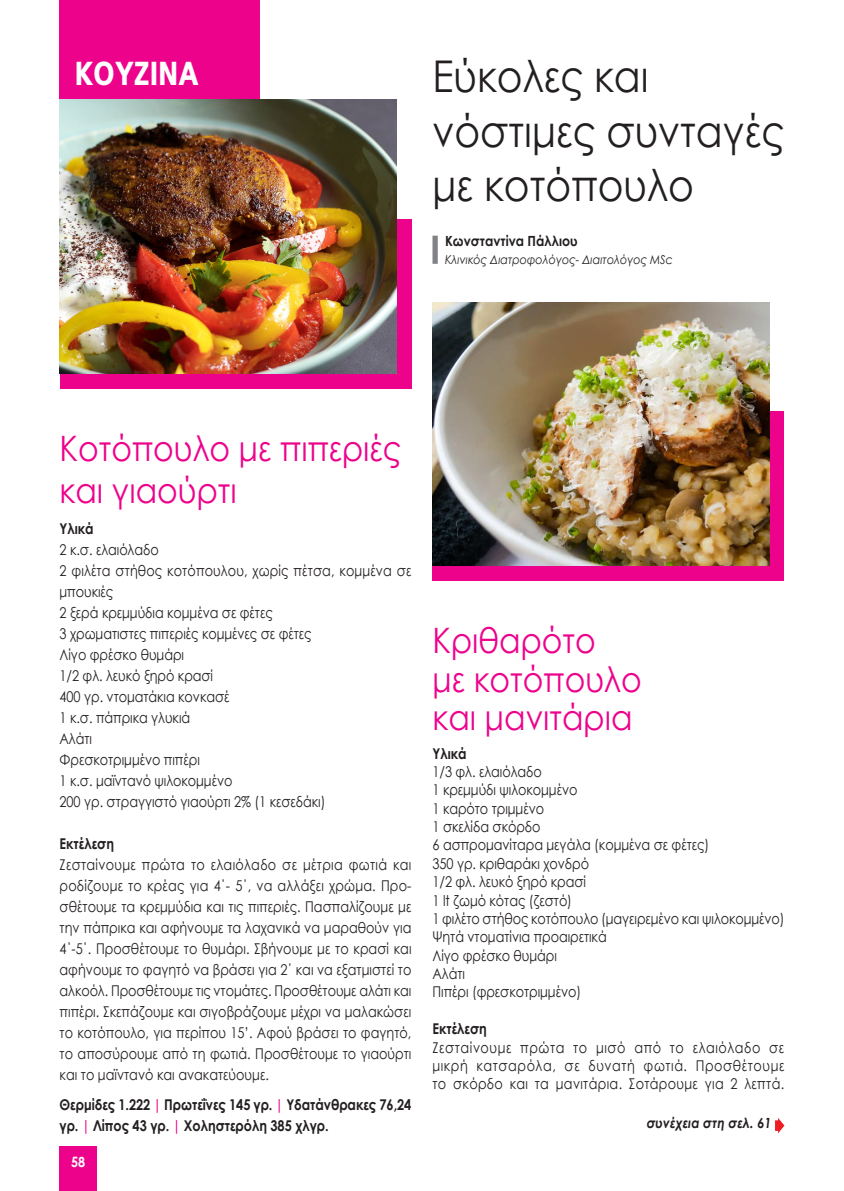
<style>
.page{position:relative;width:844px;height:1191px;background:#fff}
.page>*{position:absolute;margin:0;border:0;box-sizing:border-box;transform-origin:0 0}
.TITLOS{font:43.75px/54.2px "Century Gothic";color:#231f20;scale:.9 1}
.TITLOS-2{font:35px/38.5px "Century Gothic";color:#ed028c;scale:.9 1}
.t1{font:900 33.25px "PF Catalog";color:#fff;scale:.8 1}
.KEIMENO{font:14.88px/21px "Century Gothic";letter-spacing:-.005em;color:#231f20;text-align:justify;scale:.86 1}
.KEIMENO-2{font:700 14.88px/21px "Century Gothic";letter-spacing:-.005em;color:#231f20;scale:.86 1}
.SIGRAFEAS{font:700 14px "Century Gothic";color:#231f20;scale:.9 1}
.SYNEXEIA{font:italic 700 14px "Century Gothic";letter-spacing:.01em;color:#231f20;scale:.88 1}
.t2{font:14px "SK Century Gothic Pol Uni W Bold";color:#fff;scale:.9 1}
.SIGRAF__SXOLIA{font:italic 12.25px "Century Gothic";color:#231f20;scale:.9 1}
.s1{color:#ed028c}
</style>
<div class="page">
<div style="left:60px;top:219px;width:351px;height:169px;background:#ed028c"></div>
<div style="left:60px;top:0;width:199px;height:100px;background:#ed028c"></div>
<div style="left:432px;top:236px;width:5px;height:28px;background:#808285"></div>
<img style="left:60px;top:100px;width:336px;height:274px">
<div style="left:432px;top:411px;width:352px;height:169px;background:#ed028c"></div>
<img style="left:432px;top:303px;width:337px;height:262px">
<svg style="left:775px;top:1118px;width:9px;height:15px"></svg>
<div style="left:60px;top:1146px;width:37px;height:45px;background:#ed028c"></div>
<p class="t1" style="left:74px;top:54px;width:157px">ΚΟΥΖΙΝΑ</p>
<p class="TITLOS" style="left:432px;top:49px;width:392px">Εύκολες και νόστιμες συνταγές με κοτόπουλο</p>
<p class="SIGRAFEAS" style="left:445px;top:230px;width:149px">Κωνσταντίνα Πάλλιου</p>
<p class="SIGRAF__SXOLIA" style="left:445px;top:251px;width:254px">Κλινικός Διατροφολόγος- Διαιτολόγος MSc</p>
<p class="TITLOS-2" style="left:60px;top:427px;width:381px;line-height:42px">Κοτόπουλο με πιπεριές και γιαούρτι</p>
<p class="KEIMENO-2" style="left:60px;top:517px;width:41px">Υλικά</p>
<p class="KEIMENO" style="left:60px;top:539px;width:117px">2 κ.σ. ελαιόλαδο</p>
<p class="KEIMENO" style="left:60px;top:560px;width:410px">2 φιλέτα στήθος κοτόπουλου, χωρίς πέτσα, κομμένα σε μπουκιές</p>
<p class="KEIMENO" style="left:60px;top:601px;width:249px">2 ξερά κρεμμύδια κομμένα σε φέτες</p>
<p class="KEIMENO" style="left:60px;top:622px;width:294px">3 χρωματιστες πιπεριές κομμένες σε φέτες</p>
<p class="KEIMENO" style="left:60px;top:643px;width:146px">Λίγο φρέσκο θυμάρι</p>
<p class="KEIMENO" style="left:60px;top:664px;width:180px">1/2 φλ. λευκό ξηρό κρασί</p>
<p class="KEIMENO" style="left:60px;top:685px;width:199px">400 γρ. ντοματάκια κονκασέ</p>
<p class="KEIMENO" style="left:60px;top:706px;width:153px">1 κ.σ. πάπρικα γλυκιά</p>
<p class="KEIMENO" style="left:60px;top:727px;width:39px">Αλάτι</p>
<p class="KEIMENO" style="left:60px;top:748px;width:165px">Φρεσκοτριμμένο πιπέρι</p>
<p class="KEIMENO" style="left:60px;top:769px;width:202px">1 κ.σ. μαϊντανό ψιλοκομμένο</p>
<p class="KEIMENO" style="left:60px;top:790px;width:310px">200 γρ. στραγγιστό γιαούρτι 2% (1 κεσεδάκι)</p>
<p class="KEIMENO-2" style="left:60px;top:832px;width:65px">Εκτέλεση</p>
<p class="KEIMENO" style="left:60px;top:853px;width:411px">Ζεσταίνουμε πρώτα το ελαιόλαδο σε μέτρια φωτιά και ροδίζουμε το κρέας για 4΄- 5΄, να αλλάξει χρώμα. Προ&shy;σθέτουμε τα κρεμμύδια και τις πιπεριές. Πασπαλίζουμε με την πάπρικα και αφήνουμε τα λαχανικά να μαραθούν για 4΄-5΄. Προσθέτουμε το θυμάρι. Σβήνουμε με το κρασί και αφήνουμε το φαγητό να βράσει για 2΄ και να εξατμιστεί το αλκοόλ. Προσθέτουμε τις ντομάτες. Προσθέτουμε αλάτι και πιπέρι. Σκεπάζουμε και σιγοβράζουμε μέχρι να μαλακώσει το κοτόπουλο, για περίπου 15’. Αφού βράσει το φαγητό, το αποσύρουμε από τη φωτιά. Προσθέτουμε το γιαούρτι και το μαϊντανό και ανακατεύουμε.</p>
<p class="KEIMENO-2" style="left:60px;top:1093px;width:410px">Θερμίδες 1.222 <span class="s1">|</span> Πρωτεΐνες 145 γρ. <span class="s1">|</span> Υδατάνθρακες 76,24 γρ. <span class="s1">|</span> Λίπος 43 γρ. <span class="s1">|</span> Χοληστερόλη 385 χλγρ.</p>
<p class="t2" style="left:71px;top:1151px;width:17px">58</p>
<p class="TITLOS-2" style="left:432px;top:621px;width:234px">Κριθαρότο<br>με κοτόπουλο και μανιτάρια</p>
<p class="KEIMENO-2" style="left:432px;top:742px;width:41px">Υλικά</p>
<p class="KEIMENO" style="left:432px;top:761px;width:129px">1/3 φλ. ελαιόλαδο</p>
<p class="KEIMENO" style="left:432px;top:779px;width:170px">1 κρεμμύδι ψιλοκομμένο</p>
<p class="KEIMENO" style="left:432px;top:797px;width:131px">1 καρότο τριμμένο</p>
<p class="KEIMENO" style="left:432px;top:816px;width:127px">1 σκελίδα σκόρδο</p>
<p class="KEIMENO" style="left:432px;top:834px;width:323px">6 ασπρομανίταρα μεγάλα (κομμένα σε φέτες)</p>
<p class="KEIMENO" style="left:432px;top:852px;width:183px">350 γρ. κριθαράκι χονδρό</p>
<p class="KEIMENO" style="left:432px;top:871px;width:180px">1/2 φλ. λευκό ξηρό κρασί</p>
<p class="KEIMENO" style="left:432px;top:889px;width:164px">1 lt ζωμό κότας (ζεστό)</p>
<p class="KEIMENO" style="left:432px;top:908px;width:410px">1 φιλέτο στήθος κοτόπουλο (μαγειρεμένο και ψιλοκομμένο)</p>
<p class="KEIMENO" style="left:432px;top:926px;width:204px">Ψητά ντοματίνια προαιρετικά</p>
<p class="KEIMENO" style="left:432px;top:944px;width:146px">Λίγο φρέσκο θυμάρι</p>
<p class="KEIMENO" style="left:432px;top:963px;width:39px">Αλάτι</p>
<p class="KEIMENO" style="left:432px;top:981px;width:174px">Πιπέρι (φρεσκοτριμμένο)</p>
<p class="KEIMENO-2" style="left:432px;top:1017px;width:65px">Εκτέλεση</p>
<p class="KEIMENO" style="left:432px;top:1037px;width:410px;line-height:18.4px">Ζεσταίνουμε πρώτα το μισό από το ελαιόλαδο σε μικρή κατσαρόλα, σε δυνατή φωτιά. Προσθέτουμε το σκόρδο και τα μανιτάρια. Σοτάρουμε για 2 λεπτά.</p>
<p class="SYNEXEIA" style="left:646px;top:1111px;width:143px">συνέχεια στη σελ. 61</p>
</div>
